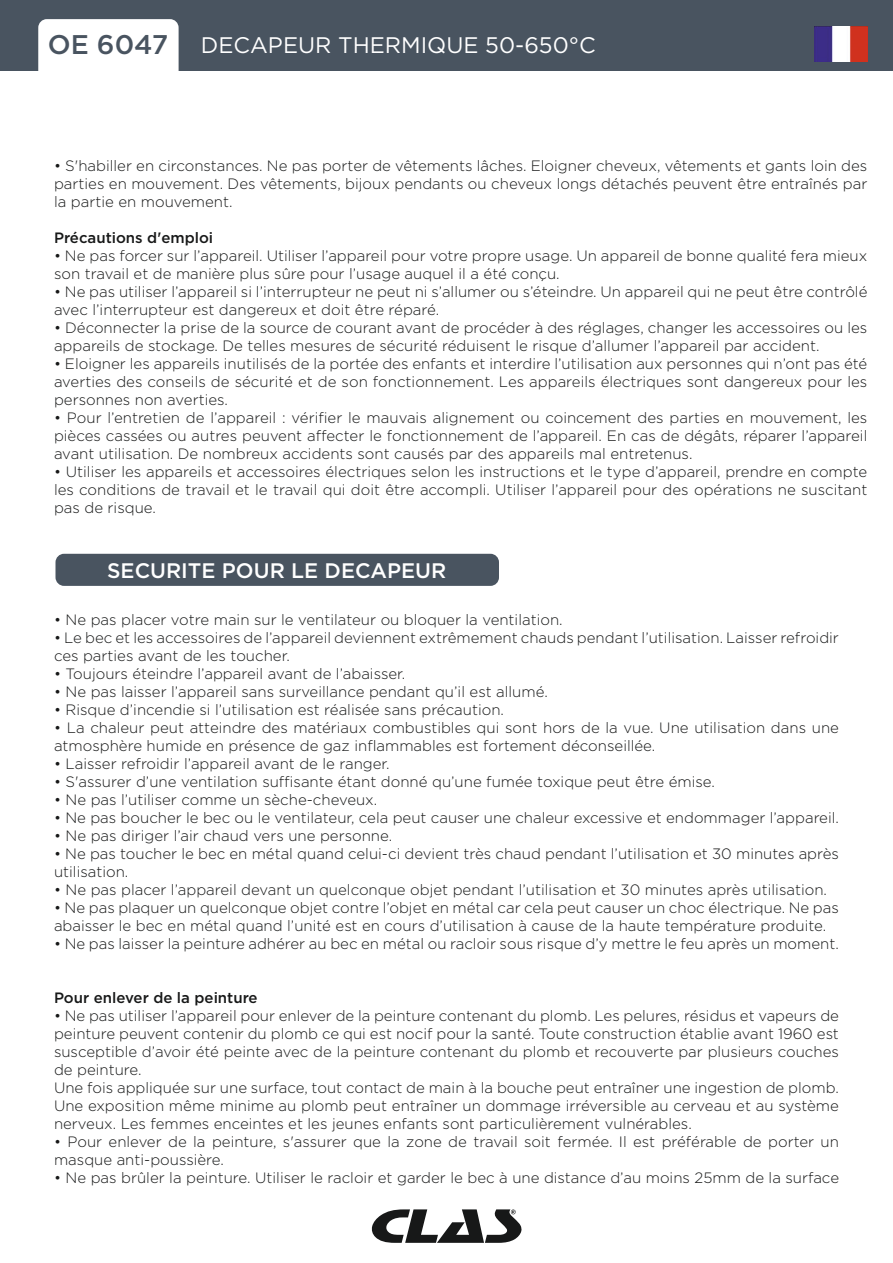
<style>
.page{position:relative;width:893px;height:1263px;background:#fff}
.page>*{position:absolute;margin:0;border:0;box-sizing:border-box;transform-origin:0 0}
.t1{font:22.5px "Gotham";color:#fff}
.t2{font:500 21px "Gotham";color:#fff}
.t3{font:300 15px/18px "Gotham";color:#171818}
.t4{font:500 15px "Gotham";color:#171818}
.s1{font-weight:500;font-size:27px;color:#495460}
</style>
<div class="page">
<div style="left:0;top:0;width:893px;height:71px;background:#495460"></div>
<div style="left:38px;top:19px;width:141px;height:70px;background:#fff;border-radius:9px"></div>
<img style="left:814px;top:26px;width:53px;height:35px">
<svg style="left:371px;top:1209px;width:151px;height:34px"></svg>
<div style="left:56px;top:554px;width:443px;height:32px;background:#495460;border-radius:9px"></div>
<h1 class="t1" style="left:48px;top:31px;width:549px"><span class="s1">OE 6047</span> DECAPEUR THERMIQUE 50-650°C</h1>
<p class="t3" style="left:54px;top:156px;width:815px;text-align:justify">• S'habiller en circonstances. Ne pas porter de vêtements lâches. Eloigner cheveux, vêtements et gants loin des parties en mouvement. Des vêtements, bijoux pendants ou cheveux longs détachés peuvent être entraînés par la partie en mouvement.</p>
<p class="t4" style="left:54px;top:228px;width:161px">Précautions d'emploi</p>
<p class="t3" style="left:54px;top:246px;width:815px">• Ne pas forcer sur l’appareil. Utiliser l’appareil pour votre propre usage. Un appareil de bonne qualité fera mieux son travail et de manière plus sûre pour l’usage auquel il a été conçu.</p>
<p class="t3" style="left:54px;top:282px;width:815px">• Ne pas utiliser l’appareil si l’interrupteur ne peut ni s’allumer ou s’éteindre. Un appareil qui ne peut être contrôlé avec l’interrupteur est dangereux et doit être réparé.</p>
<p class="t3" style="left:54px;top:318px;width:815px">• Déconnecter la prise de la source de courant avant de procéder à des réglages, changer les accessoires ou les appareils de stockage. De telles mesures de sécurité réduisent le risque d’allumer l’appareil par accident.</p>
<p class="t3" style="left:54px;top:354px;width:815px;text-align:justify">• Eloigner les appareils inutilisés de la portée des enfants et interdire l’utilisation aux personnes qui n’ont pas été averties des conseils de sécurité et de son fonctionnement. Les appareils électriques sont dangereux pour les personnes non averties.</p>
<p class="t3" style="left:54px;top:408px;width:815px;text-align:justify">• Pour l’entretien de l’appareil : vérifier le mauvais alignement ou coincement des parties en mouvement, les pièces cassées ou autres peuvent affecter le fonctionnement de l’appareil. En cas de dégâts, réparer l’appareil avant utilisation. De nombreux accidents sont causés par des appareils mal entretenus.</p>
<p class="t3" style="left:54px;top:462px;width:815px;text-align:justify">• Utiliser les appareils et accessoires électriques selon les instructions et le type d’appareil, prendre en compte les conditions de travail et le travail qui doit être accompli. Utiliser l’appareil pour des opérations ne suscitant pas de risque.</p>
<h2 class="t2" style="left:107px;top:557px;width:341px">SECURITE POUR LE DECAPEUR</h2>
<p class="t3" style="left:54px;top:611px;width:510px">• Ne pas placer votre main sur le ventilateur ou bloquer la ventilation.</p>
<p class="t3" style="left:54px;top:629px;width:786px">• Le bec et les accessoires de l’appareil deviennent extrêmement chauds pendant l’utilisation. Laisser refroidir ces parties avant de les toucher.</p>
<p class="t3" style="left:54px;top:665px;width:353px">• Toujours éteindre l’appareil avant de l’abaisser.</p>
<p class="t3" style="left:54px;top:683px;width:495px">• Ne pas laisser l’appareil sans surveillance pendant qu’il est allumé.</p>
<p class="t3" style="left:54px;top:701px;width:452px">• Risque d’incendie si l’utilisation est réalisée sans précaution.</p>
<p class="t3" style="left:54px;top:719px;width:786px">• La chaleur peut atteindre des matériaux combustibles qui sont hors de la vue. Une utilisation dans une atmosphère humide en présence de gaz inflammables est fortement déconseillée.</p>
<p class="t3" style="left:54px;top:755px;width:337px">• Laisser refroidir l’appareil avant de le ranger.</p>
<p class="t3" style="left:54px;top:773px;width:662px">• S'assurer d’une ventilation suffisante étant donné qu’une fumée toxique peut être émise.</p>
<p class="t3" style="left:54px;top:791px;width:325px">• Ne pas l’utiliser comme un sèche-cheveux.</p>
<p class="t3" style="left:54px;top:809px;width:786px">• Ne pas boucher le bec ou le ventilateur, cela peut causer une chaleur excessive et endommager l’appareil.</p>
<p class="t3" style="left:54px;top:827px;width:340px">• Ne pas diriger l’air chaud vers une personne.</p>
<p class="t3" style="left:54px;top:845px;width:786px">• Ne pas toucher le bec en métal quand celui-ci devient très chaud pendant l’utilisation et 30 minutes après utilisation.</p>
<p class="t3" style="left:54px;top:881px;width:774px">• Ne pas placer l’appareil devant un quelconque objet pendant l’utilisation et 30 minutes après utilisation.</p>
<p class="t3" style="left:54px;top:899px;width:786px">• Ne pas plaquer un quelconque objet contre l’objet en métal car cela peut causer un choc électrique. Ne pas abaisser le bec en métal quand l’unité est en cours d’utilisation à cause de la haute température produite.</p>
<p class="t3" style="left:54px;top:935px;width:786px">• Ne pas laisser la peinture adhérer au bec en métal ou racloir sous risque d’y mettre le feu après un moment.</p>
<p class="t4" style="left:54px;top:988px;width:205px">Pour enlever de la peinture</p>
<p class="t3" style="left:54px;top:1007px;width:786px">• Ne pas utiliser l’appareil pour enlever de la peinture contenant du plomb. Les pelures, résidus et vapeurs de peinture peuvent contenir du plomb ce qui est nocif pour la santé. Toute construction établie avant 1960 est susceptible d’avoir été peinte avec de la peinture contenant du plomb et recouverte par plusieurs couches de peinture.<br>Une fois appliquée sur une surface, tout contact de main à la bouche peut entraîner une ingestion de plomb.<br>Une exposition même minime au plomb peut entraîner un dommage irréversible au cerveau et au système nerveux. Les femmes enceintes et les jeunes enfants sont particulièrement vulnérables.</p>
<p class="t3" style="left:54px;top:1133px;width:786px">• Pour enlever de la peinture, s'assurer que la zone de travail soit fermée. Il est préférable de porter un masque anti-poussière.</p>
<p class="t3" style="left:54px;top:1169px;width:787px">• Ne pas brûler la peinture. Utiliser le racloir et garder le bec à une distance d’au moins 25mm de la surface</p>
</div>
